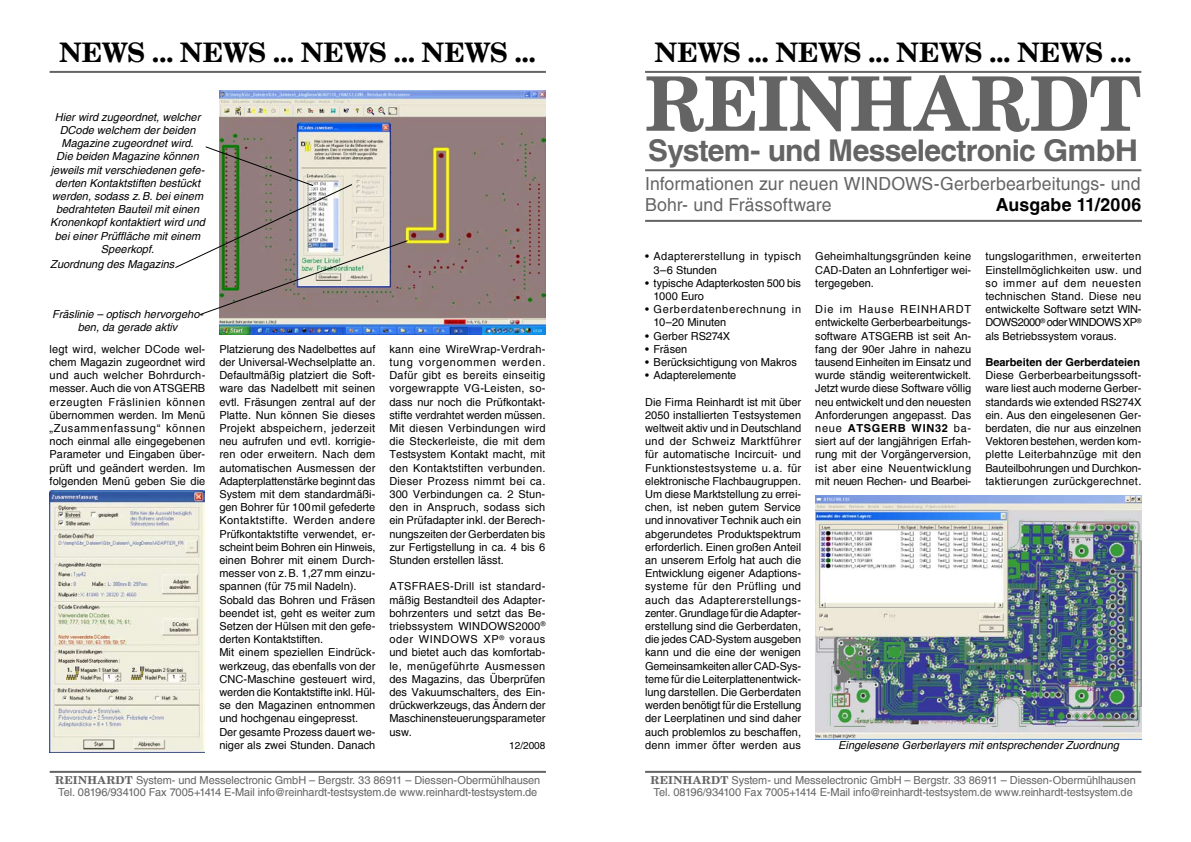
<style>
.page{position:relative;width:1191px;height:842px;background:#fff}
.page>*{position:absolute;margin:0;border:0;box-sizing:border-box;transform-origin:0 0}
.t1{font:700 75.6px "New Century Schlbk";letter-spacing:.005em;color:#646464;scale:.95 1}
.t2{font:700 30px "Helvetica";letter-spacing:-.025em;color:#646464}
.t3{font:700 27px "New Century Schlbk";letter-spacing:-.02em;color:#000}
.t4{font:18px/21.6px "Helvetica";letter-spacing:.005em;color:#646464}
.t5{font:700 18px "Helvetica";letter-spacing:.015em;color:#000}
.t6{font:11px/13.2px "Helvetica";color:#000;text-align:justify}
.t7{font:italic 11px/13.2px "Helvetica";color:#000;text-align:center}
.t8{font:11px/12px "Helvetica";letter-spacing:-.01em;color:#646464}
.t9{font:11px/13.2px "Helvetica";letter-spacing:.03em;color:#000}
.t10{font:11px/13.2px "Helvetica";letter-spacing:.055em;color:#000}
.t11{font:700 11px "Helvetica";color:#000}
.t12{font:10px "Helvetica";color:#000}
.s1{font-family:"New Century Schlbk";font-weight:700}
.s2{font-weight:700}
</style>
<div class="page">
<hr style="left:645px;top:771px;width:496px;height:2px;background:#646464">
<hr style="left:645px;top:71px;width:496px;height:2px;background:#646464">
<hr style="left:50px;top:771px;width:496px;height:2px;background:#646464">
<hr style="left:50px;top:71px;width:496px;height:2px;background:#646464">
<hr style="left:645px;top:220px;width:497px;height:2px;background:#646464">
<hr style="left:645px;top:169px;width:496px;height:2px;background:#646464">
<img style="left:220px;top:90px;width:326px;height:245px">
<img style="left:50px;top:491px;width:155px;height:262px">
<img style="left:815px;top:496px;width:326px;height:244px">
<svg style="left:175px;top:146px;width:234px;height:170px"></svg>
<h3 class="t3" style="left:59px;top:35px;width:478px">NEWS ... NEWS ... NEWS ... NEWS ...</h3>
<p class="t7" style="left:50px;top:110px;width:156px">Hier wird zugeordnet, welcher<br>DCode welchem der beiden<br>Magazine zugeordnet wird.<br>Die beiden Magazine können jeweils mit verschiedenen gefe&shy;derten Kontaktstiften bestückt werden, sodass z.B. bei einem bedrahteten Bauteil mit einen<br>Kronenkopf kontaktiert wird und bei einer Prüffläche mit einem<br>Speerkopf.</p>
<p class="t7" style="left:50px;top:258px;width:126px">Zuordnung des Magazins</p>
<p class="t7" style="left:52px;top:308px;width:153px">Fräslinie – optisch hervorgeho&shy;ben, da gerade aktiv</p>
<p class="t6" style="left:50px;top:342px;width:157px">legt wird, welcher DCode wel&shy;chem Magazin zugeordnet wird und auch welcher Bohrdurch&shy;messer. Auch die von ATSGERB erzeugten Fräslinien können übernommen werden. Im Menü „Zusammenfassung“ können noch einmal alle eingegebenen Parameter und Eingaben über&shy;prüft und geändert werden. Im folgenden Menü geben Sie die</p>
<p class="t6" style="left:219px;top:342px;width:158px;text-align:left">Platzierung des Nadelbettes auf der Universal-Wechselplatte an.<br>Defaultmäßig platziert die Soft&shy;ware das Nadelbett mit seinen evtl. Fräsungen zentral auf der<br>Platte. Nun können Sie dieses<br>Projekt abspeichern, jederzeit neu aufrufen und evtl. korrigie&shy;ren oder erweitern. Nach dem automatischen Ausmessen der<br>Adapterplattenstärke beginnt das<br>System mit dem standardmäßi&shy;gen Bohrer für 100mil gefederte<br>Kontaktstifte. Werden andere<br>Prüfkontaktstifte verwendet, er&shy;scheint beim Bohren ein Hinweis, einen Bohrer mit einem Durch&shy;messer von z.B. 1,27mm einzu&shy;spannen (für 75mil Nadeln).<br>Sobald das Bohren und Fräsen beendet ist, geht es weiter zum<br>Setzen der Hülsen mit den gefe&shy;derten Kontaktstiften.<br>Mit einem speziellen Eindrück&shy;werkzeug, das ebenfalls von der<br>CNC-Maschine gesteuert wird, werden die Kontaktstifte inkl. Hül&shy;se den Magazinen entnommen und hochgenau eingepresst.<br>Der gesamte Prozess dauert we&shy;niger als zwei Stunden. Danach</p>
<p class="t6" style="left:389px;top:342px;width:157px">kann eine WireWrap-Verdrah&shy;tung vorgenommen werden.<br>Dafür gibt es bereits einseitig vorgewrappte VG-Leisten, so&shy;dass nur noch die Prüfkontakt&shy;stifte verdrahtet werden müssen.<br>Mit diesen Verbindungen wird die Steckerleiste, die mit dem Testsystem Kontakt macht, mit den Kontaktstiften verbunden.<br>Dieser Prozess nimmt bei ca.<br>300 Verbindungen ca. 2 Stun&shy;den in Anspruch, sodass sich ein Prüfadapter inkl. der Berech&shy;nungszeiten der Gerberdaten bis zur Fertigstellung in ca. 4 bis 6<br>Stunden erstellen lässt.</p>
<p class="t6" style="left:389px;top:580px;width:157px">ATSFRAES-Drill ist standard&shy;mäßig Bestandteil des Adapter&shy;bohrzenters und setzt das Be&shy;triebssystem WINDOWS2000<sup>® </sup>oder WINDOWS XP<sup>®</sup> voraus und bietet auch das komfortab&shy;le, menügeführte Ausmessen des Magazins, das Überprüfen des Vakuumschalters, des Ein&shy;drückwerkzeugs, das Ändern der Maschinensteuerungsparameter usw.</p>
<p class="t12" style="left:509px;top:739px;width:38px">12/2008</p>
<p class="t8" style="left:55px;top:774px;width:487px"><span class="s1">REINHARDT</span> System- und Messelectronic GmbH – Bergstr. 33 86911 – Diessen-Obermühlhausen<br>Tel. 08196/934100 Fax 7005+1414 E-Mail info@reinhardt-testsystem.de www.reinhardt-testsystem.de</p>
<h3 class="t3" style="left:655px;top:35px;width:478px">NEWS ... NEWS ... NEWS ... NEWS ...</h3>
<h1 class="t1" style="left:645px;top:55px;width:524px">REINHARDT</h1>
<h2 class="t2" style="left:648px;top:132px;width:492px">System- und Messelectronic GmbH</h2>
<h3 class="t5" style="left:995px;top:194px;width:147px">Ausgabe 11/2006</h3>
<p class="t9" style="left:653px;top:250px;width:149px;text-indent:-9px">• Adaptererstellung in typisch<br>3–6 Stunden</p>
<p class="t6" style="left:653px;top:276px;width:149px;text-indent:-9px">• typische Adapterkosten 500 bis<br>1000 Euro</p>
<p class="t10" style="left:653px;top:303px;width:149px;text-indent:-9px">• Gerberdatenberechnung in<br>10–20 Minuten</p>
<p class="t6" style="left:645px;top:329px;width:87px">• Gerber RS274X</p>
<p class="t6" style="left:645px;top:342px;width:44px">• Fräsen</p>
<p class="t6" style="left:645px;top:356px;width:153px">• Berücksichtigung von Makros</p>
<p class="t6" style="left:645px;top:369px;width:93px">• Adapterelemente</p>
<p class="t6" style="left:645px;top:395px;width:157px">Die Firma Reinhardt ist mit über 2050 installierten Testsystemen weltweit aktiv und in Deutschland und der Schweiz Marktführer für automatische Incircuit- und Funktionstestsysteme u. a. für elektronische Flachbaugruppen.<br>Um diese Marktstellung zu errei&shy;chen, ist neben gutem Service und innovativer Technik auch ein abgerundetes Produktspektrum erforderlich. Einen großen Anteil an unserem Erfolg hat auch die Entwicklung eigener Adaptions&shy;systeme für den Prüfling und auch das Adaptererstellungs&shy;zenter. Grundlage für die Adapter&shy;erstellung sind die Gerberdaten, die jedes CAD-System ausgeben kann und die eine der wenigen Gemeinsamkeiten aller CAD-Sys&shy;teme für die Leiterplattenentwick&shy;lung darstellen. Die Gerberdaten werden benötigt für die Erstellung der Leerplatinen und sind daher auch problemlos zu beschaffen, denn immer öfter werden aus</p>
<h3 class="t4" style="left:645px;top:173px;width:497px">Informationen zur neuen WINDOWS-Gerberbearbeitungs- und<br>Bohr- und Frässoftware</h3>
<p class="t6" style="left:815px;top:250px;width:157px">Geheimhaltungsgründen keine CAD-Daten an Lohnfertiger wei&shy;tergegeben.</p>
<p class="t6" style="left:815px;top:303px;width:157px">Die im Hause REINHARDT entwickelte Gerberbearbeitungs&shy;software ATSGERB ist seit An&shy;fang der 90er Jahre in nahezu tausend Einheiten im Einsatz und wurde ständig weiterentwickelt.<br>Jetzt wurde diese Software völlig neu entwickelt und den neuesten Anforderungen angepasst. Das neue <span class="s2">ATSGERB WIN32</span> ba&shy;siert auf der langjährigen Erfah&shy;rung mit der Vorgängerversion, ist aber eine Neuentwicklung mit neuen Rechen- und Bearbei-</p>
<p class="t6" style="left:985px;top:250px;width:157px">tungslogarithmen, erweiterten Einstellmöglichkeiten usw. und so immer auf dem neuesten technischen Stand. Diese neu entwickelte Software setzt WIN-DOWS2000<sup>®</sup> oder WINDOWS XP<sup>® </sup>als Betriebssystem voraus.</p>
<p class="t11" style="left:985px;top:355px;width:156px">Bearbeiten der Gerberdateien</p>
<p class="t6" style="left:985px;top:369px;width:158px">Diese Gerberbearbeitungssoft&shy;ware liest auch moderne Gerber&shy;standards wie extended RS274X ein. Aus den eingelesenen Ger&shy;berdaten, die nur aus einzelnen Vektoren bestehen, werden kom&shy;plette Leiterbahnzüge mit den Bauteilbohrungen und Durchkon&shy;taktierungen zurückgerechnet.</p>
<p class="t7" style="left:838px;top:738px;width:282px">Eingelesene Gerberlayers mit entsprechender Zuordnung</p>
<p class="t8" style="left:650px;top:774px;width:487px"><span class="s1">REINHARDT</span> System- und Messelectronic GmbH – Bergstr. 33 86911 – Diessen-Obermühlhausen<br>Tel. 08196/934100 Fax 7005+1414 E-Mail info@reinhardt-testsystem.de www.reinhardt-testsystem.de</p>
</div>
